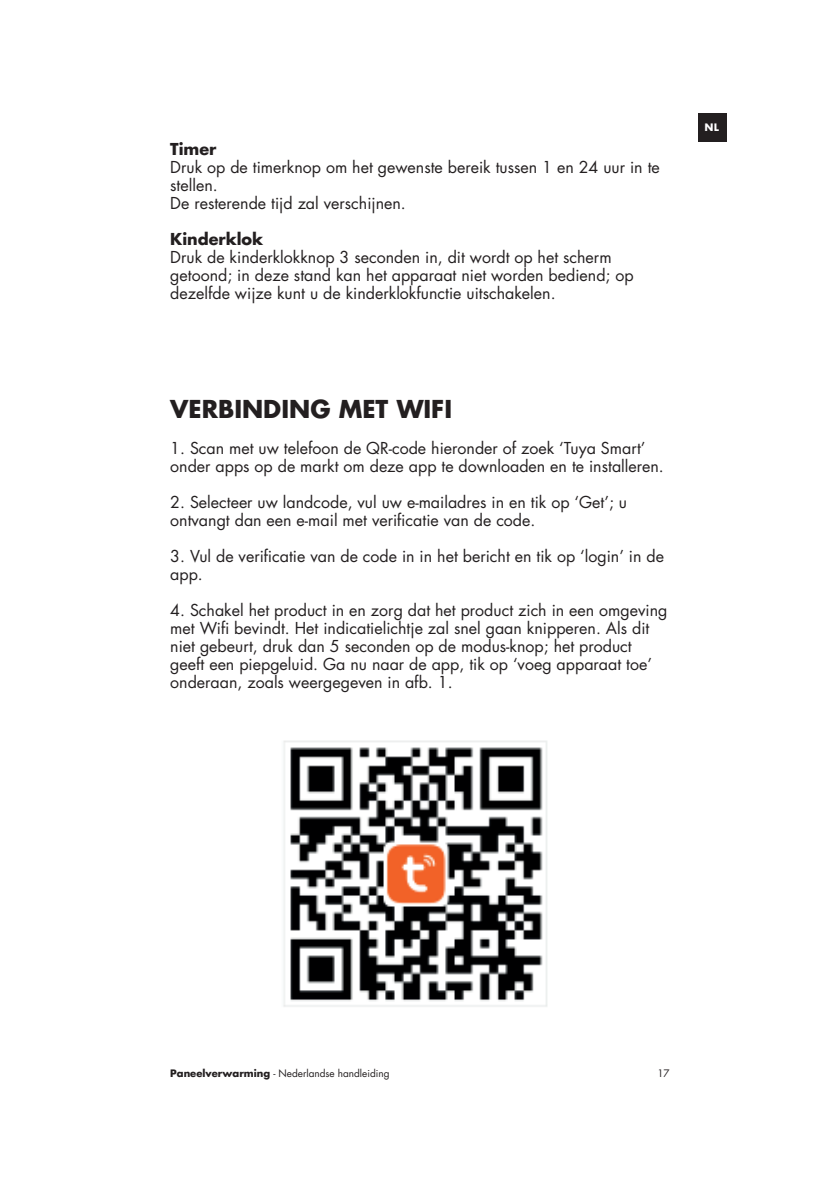
<style>
.page{position:relative;width:840px;height:1191px;background:#fff}
.page>*{position:absolute;margin:0;border:0;box-sizing:border-box;transform-origin:0 0}
.t1{font:700 24px "Futura LT";color:#231f20}
.t2{font:16px/18px "Futura LT";color:#231f20}
.t3{font:700 16px "Futura LT";color:#231f20}
.t4{font:10px "Futura LT";color:#231f20}
.t5{font:700 10px "Futura";color:#fff}
.s1{font-weight:700}
</style>
<div class="page">
<div style="left:697px;top:113px;width:29px;height:29px;background:#231f20"></div>
<img style="left:283px;top:741px;width:264px;height:266px">
<p class="t3" style="left:170px;top:141px;width:48px">Timer</p>
<p class="t2" style="left:170px;top:158px;width:491px">Druk op de timerknop om het gewenste bereik tussen 1 en 24 uur in te stellen.<br>De resterende tijd zal verschijnen.</p>
<p class="t3" style="left:170px;top:231px;width:94px">Kinderklok</p>
<p class="t2" style="left:170px;top:248px;width:464px">Druk de kinderklokknop 3 seconden in, dit wordt op het scherm getoond; in deze stand kan het apparaat niet worden bediend; op dezelfde wijze kunt u de kinderklokfunctie uitschakelen.</p>
<h1 class="t1" style="left:170px;top:397px;width:283px">VERBINDING MET WIFI</h1>
<p class="t2" style="left:170px;top:439px;width:495px">1. Scan met uw telefoon de QR-code hieronder of zoek ‘Tuya Smart’ onder apps op de markt om deze app te downloaden en te installeren.</p>
<p class="t2" style="left:170px;top:493px;width:458px">2. Selecteer uw landcode, vul uw e-mailadres in en tik op ‘Get’; u ontvangt dan een e-mail met verificatie van de code.</p>
<p class="t2" style="left:170px;top:547px;width:495px">3. Vul de verificatie van de code in in het bericht en tik op ‘login’ in de app.</p>
<p class="t2" style="left:170px;top:601px;width:498px">4. Schakel het product in en zorg dat het product zich in een omgeving met Wifi bevindt. Het indicatielichtje zal snel gaan knipperen. Als dit niet gebeurt, druk dan 5 seconden op de modus-knop; het product geeft een piepgeluid. Ga nu naar de app, tik op ‘voeg apparaat toe’ onderaan, zoals weergegeven in afb. 1.</p>
<p class="t5" style="left:704px;top:122px;width:16px">NL</p>
<p class="t4" style="left:170px;top:1067px;width:220px"><span class="s1">Paneelverwarming</span> - Nederlandse handleiding</p>
<p class="t4" style="left:657px;top:1067px;width:14px">17</p>
</div>
